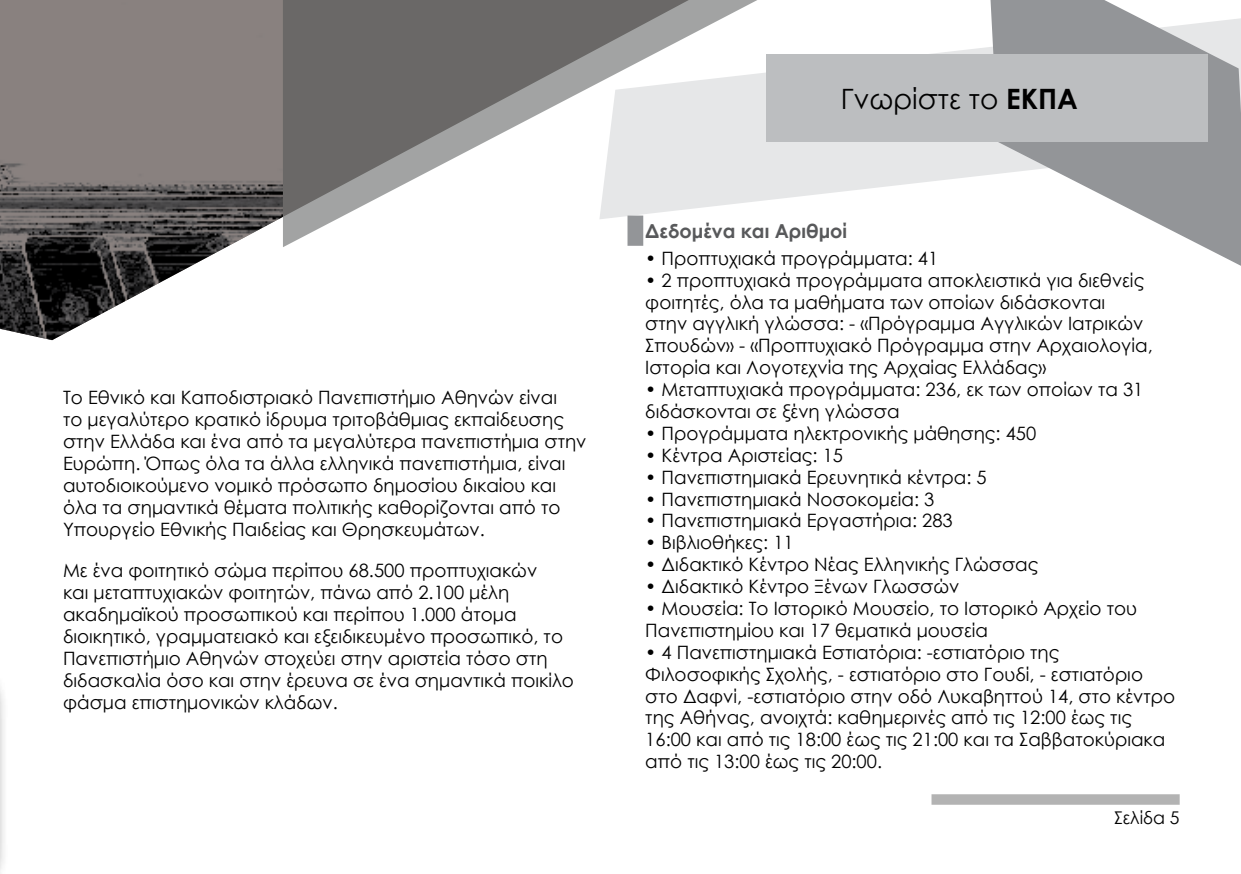
<style>
.page{position:relative;width:1241px;height:874px;background:#fff}
.page>*{position:absolute;margin:0;border:0;box-sizing:border-box;transform-origin:0 0}
.t1{font:28px "Century Gothic";color:#000}
.t2{font:700 19.25px "Century Gothic";color:#58595b}
.t3{font:18.38px/21.9px "Century Gothic";color:#000}
.t4{font:17.5px "Century Gothic";color:#000}
.s1{font-weight:700}
</style>
<div class="page">
<svg style="left:828px;top:47px;width:159px;height:146px;fill:#e6e7e8"></svg>
<img style="left:0;top:0;width:283px;height:340px">
<svg style="left:931px;top:794px;width:248px;height:10px;background:#b5b5b5"></svg>
<svg style="left:987px;top:0;width:253px;height:266px;fill:#939598"></svg>
<svg style="left:283px;top:0;width:545px;height:247px"></svg>
<div style="left:766px;top:55px;width:442px;height:87px;background:#bcbec0"></div>
<div style="left:627px;top:223px;width:16px;height:15px;background:#939598"></div>
<div style="left:0;top:549px;width:8px;height:324px;background:#000;opacity:.75"></div>
<img style="left:0;top:681px;width:1px;height:166px">
<p class="t3" style="left:63px;top:386px;width:525px">Το Εθνικό και Καποδιστριακό Πανεπιστήμιο Αθηνών είναι<br>το μεγαλύτερο κρατικό ίδρυμα τριτοβάθμιας εκπαίδευσης στην Ελλάδα και ένα από τα μεγαλύτερα πανεπιστήμια στην Ευρώπη. Όπως όλα τα άλλα ελληνικά πανεπιστήμια, είναι αυτοδιοικούμενο νομικό πρόσωπο δημοσίου δικαίου και όλα τα σημαντικά θέματα πολιτικής καθορίζονται από το Υπουργείο Εθνικής Παιδείας και Θρησκευμάτων.</p>
<p class="t3" style="left:63px;top:559px;width:512px">Με ένα φοιτητικό σώμα περίπου 68.500 προπτυχιακών<br>και μεταπτυχιακών φοιτητών, πάνω από 2.100 μέλη ακαδημαϊκού προσωπικού και περίπου 1.000 άτομα διοικητικό, γραμματειακό και εξειδικευμένο προσωπικό, το Πανεπιστήμιο Αθηνών στοχεύει στην αριστεία τόσο στη διδασκαλία όσο και στην έρευνα σε ένα σημαντικά ποικίλο φάσμα επιστημονικών κλάδων.</p>
<h1 class="t1" style="left:840px;top:79px;width:238px">Γνωρίστε το <span class="s1">ΕΚΠΑ</span></h1>
<p class="t2" style="left:645px;top:216px;width:203px">Δεδομένα και Αριθμοί</p>
<p class="t3" style="left:645px;top:247px;width:294px">• Προπτυχιακά προγράμματα: 41</p>
<p class="t3" style="left:645px;top:269px;width:509px">• 2 προπτυχιακά προγράμματα αποκλειστικά για διεθνείς φοιτητές, όλα τα μαθήματα των οποίων διδάσκονται<br>στην αγγλική γλώσσα: - «Πρόγραμμα Αγγλικών Ιατρικών Σπουδών» - «Προπτυχιακό Πρόγραμμα στην Αρχαιολογία, Ιστορία και Λογοτεχνία της Αρχαίας Ελλάδας»</p>
<p class="t3" style="left:645px;top:378px;width:499px">• Μεταπτυχιακά προγράμματα: 236, εκ των οποίων τα 31 διδάσκονται σε ξένη γλώσσα</p>
<p class="t3" style="left:645px;top:422px;width:392px">• Προγράμματα ηλεκτρονικής μάθησης: 450</p>
<p class="t3" style="left:645px;top:443px;width:199px">• Κέντρα Αριστείας: 15</p>
<p class="t3" style="left:645px;top:465px;width:343px">• Πανεπιστημιακά Ερευνητικά κέντρα: 5</p>
<p class="t3" style="left:645px;top:487px;width:291px">• Πανεπιστημιακά Νοσοκομεία: 3</p>
<p class="t3" style="left:645px;top:509px;width:309px">• Πανεπιστημιακά Εργαστήρια: 283</p>
<p class="t3" style="left:645px;top:531px;width:150px">• Βιβλιοθήκες: 11</p>
<p class="t3" style="left:645px;top:553px;width:394px">• Διδακτικό Κέντρο Νέας Ελληνικής Γλώσσας</p>
<p class="t3" style="left:645px;top:575px;width:315px">• Διδακτικό Κέντρο Ξένων Γλωσσών</p>
<p class="t3" style="left:645px;top:597px;width:493px">• Μουσεία: Το Ιστορικό Μουσείο, το Ιστορικό Αρχείο του<br>Πανεπιστημίου και 17 θεματικά μουσεία</p>
<p class="t3" style="left:645px;top:640px;width:531px">• 4 Πανεπιστημιακά Εστιατόρια: -εστιατόριο της Φιλοσοφικής Σχολής, - εστιατόριο στο Γουδί, - εστιατόριο στο Δαφνί, -εστιατόριο στην οδό Λυκαβηττού 14, στο κέντρο της Αθήνας, ανοιχτά: καθημερινές από τις 12:00 έως τις 16:00 και από τις 18:00 έως τις 21:00 και τα Σαββατοκύριακα από τις 13:00 έως τις 20:00.</p>
<p class="t4" style="left:1113px;top:805px;width:67px">Σελίδα 5</p>
</div>
